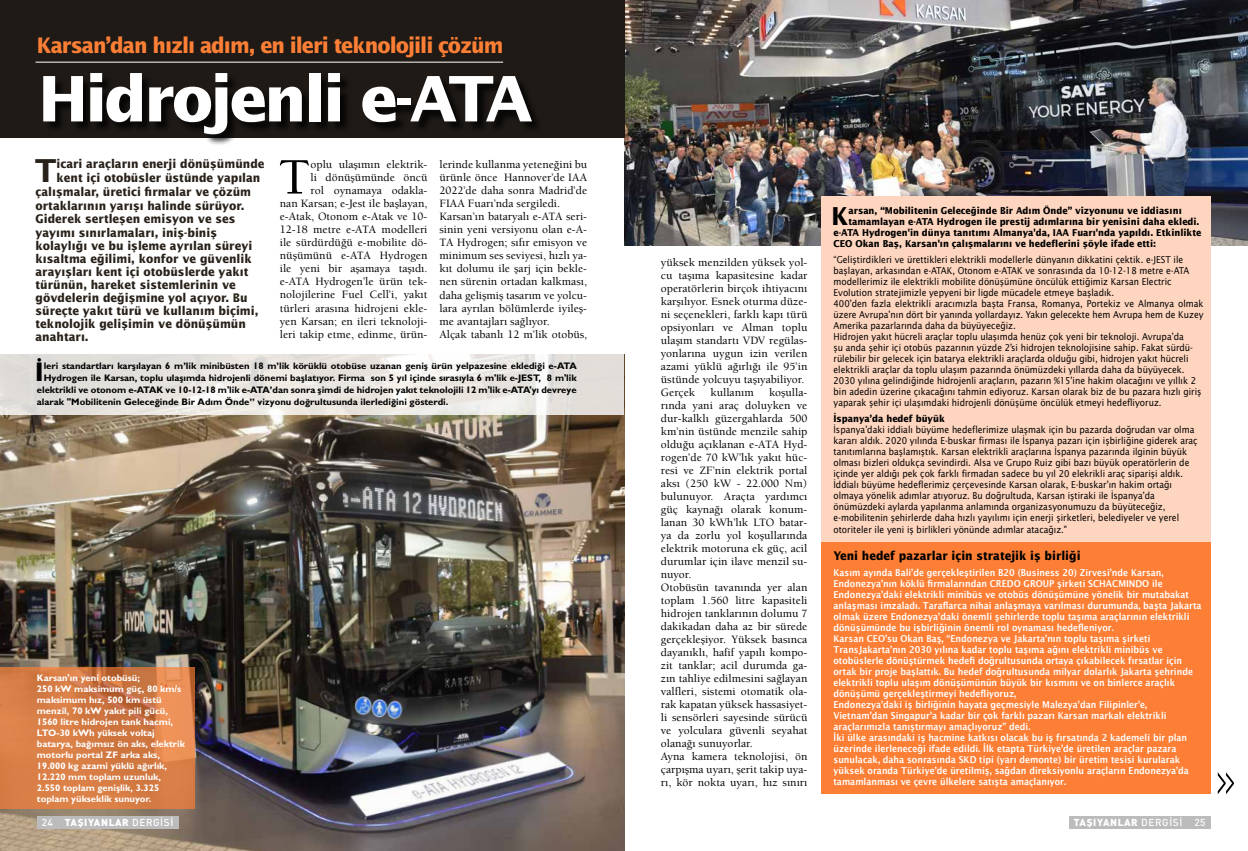
<style>
.page{position:relative;width:1248px;height:851px;background:#fff}
.page>*{position:absolute;margin:0;border:0;box-sizing:border-box;transform-origin:0 0}
.t1{font:700 62.7px "Lucida Sans Std";letter-spacing:-.05em;color:#fff}
.t2{font:52.4px "Berkeley Regular Tr";color:#000}
.t3{font:700 31.6px "Lucida Sans Std";color:#29221a;scale:.91 1}
.t4{font:27.1px "Gill Sans Bold Tr";color:#000}
.t5{font:700 24.7px "Lucida Sans Std";color:#000;scale:.9 1}
.t6{font:700 21.4px "Lucida Sans Std";letter-spacing:-.05em;color:#fd7f35;scale:.92 1}
.t7{font:700 12px "Lucida Sans Std";color:#000;scale:.9 1}
.t8{font:700 11.9px/13.1px "Lucida Sans Std";color:#29221a;scale:.91 1}
.t9{font:11.5px/13px "Berkeley Regular Tr";letter-spacing:.005em;color:#000}
.t10{font:10px "DIN Black Tr";letter-spacing:.06em;color:#fff}
.t11{font:9.5px/11px "Lucida Sans Std";color:#000;scale:.9 1}
.t12{font:700 9.5px/11px "Lucida Grande";color:#fff;scale:.9 1}
.t13{font:9.5px "Gill Sans Bold Tr";color:#000}
.t14{font:9.5px/11px "Gill Sans Bold Tr";color:#fff}
.t15{font:700 9.5px "Lucida Sans Std";color:#000;scale:.9 1}
.s1{font-family:"DIN Medium Tr"}
</style>
<div class="page">
<img style="left:624px;top:0;width:623px;height:246px">
<div style="left:821px;top:197px;width:389px;height:597px;background:#fd7f35"></div>
<img style="left:0;top:415px;width:624px;height:435px">
<div style="left:821px;top:197px;width:389px;height:344px;background:#fed5be"></div>
<div style="left:0;top:0;width:624px;height:137px;background:#1f1a16"></div>
<svg style="left:0;top:354px;width:624px;height:61px;background:#e8e5e0"></svg>
<div style="left:44px;top:74px;width:499px;height:72px;background:#000;opacity:.75"></div>
<hr style="left:36px;top:62px;width:467px;height:1px;background:#fff">
<svg style="left:0;top:667px;width:195px;height:141px;background:#d67d46"></svg>
<svg style="left:1217px;top:772px;width:16px;height:22px"></svg>
<div style="left:37px;top:815px;width:141px;height:13px;background:#bcbcbc"></div>
<div style="left:1069px;top:815px;width:141px;height:13px;background:#bcbcbc"></div>
<h3 class="t6" style="left:37px;top:32px;width:508px">Karsan’dan hızlı adım, en ileri teknolojili çözüm</h3>
<h1 class="t1" style="left:38px;top:61px;width:496px">Hidrojenli e-ATA</h1>
<h3 class="t3" style="left:35px;top:151px;width:25px">T</h3>
<p class="t8" style="left:56px;top:157px;width:230px">icari araçların enerji dönüşümünde</p>
<p class="t9" style="left:280px;top:157px;width:149px;text-align:right">oplu ulaşımın elektrik-<br>li dönüşümünde öncü<br>rol oynamaya odakla-<br>nan Karsan; e-Jest ile başlayan, e-Atak, Otonom e-Atak ve 10-<br>12-18 metre e-ATA modelleri ile sürdürdüğü e-mobilite dö&shy;nüşümünü e-ATA Hydrogen ile yeni bir aşamaya taşıdı. e-ATA Hydrogen’le ürün tek&shy;nolojilerine Fuel Cell’i, yakıt türleri arasına hidrojeni ekle&shy;yen Karsan; en ileri teknoloji&shy;leri takip etme, edinme, ürün-</p>
<p class="t9" style="left:439px;top:157px;width:149px">lerinde kullanma yeteneğini bu ürünle önce Hannover’de IAA<br>2022’de daha sonra Madrid’de<br>FIAA Fuarı’nda sergiledi.<br>Karsan’ın bataryalı e-ATA seri&shy;sinin yeni versiyonu olan e-A-<br>TA Hydrogen; sıfır emisyon ve minimum ses seviyesi, hızlı ya&shy;kıt dolumu ile şarj için bekle&shy;nen sürenin ortadan kalkması, daha gelişmiş tasarım ve yolcu&shy;lara ayrılan bölümlerde iyileş&shy;me avantajları sağlıyor.<br>Alçak tabanlı 12 m’lik otobüs,</p>
<h2 class="t2" style="left:278px;top:145px;width:34px">T</h2>
<p class="t8" style="left:56px;top:171px;width:226px">kent içi otobüsler üstünde yapılan</p>
<p class="t8" style="left:36px;top:185px;width:238px">çalışmalar, üretici firmalar ve çözüm</p>
<p class="t8" style="left:36px;top:199px;width:231px">ortaklarının yarışı halinde sürüyor.</p>
<p class="t8" style="left:36px;top:212px;width:246px">Giderek sertleşen emisyon ve ses yayımı sınırlamaları, iniş-biniş kolaylığı ve bu işleme ayrılan süreyi kısaltma eğilimi, konfor ve güvenlik arayışları kent içi otobüslerde yakıt türünün, hareket sistemlerinin ve gövdelerin değişmine yol açıyor. Bu süreçte yakıt türü ve kullanım biçimi, teknolojik gelişimin ve dönüşümün anahtarı.</p>
<h3 class="t5" style="left:831px;top:201px;width:20px">K</h3>
<p class="t15" style="left:848px;top:205px;width:372px">arsan, “Mobilitenin Geleceğinde Bir Adım Önde” vizyonunu ve iddiasını</p>
<p class="t15" style="left:848px;top:216px;width:391px">tamamlayan e-ATA Hydrogen ile prestij adımlarına bir yenisini daha ekledi.</p>
<p class="t15" style="left:833px;top:227px;width:410px">e-ATA Hydrogen'in dünya tanıtımı Almanya'da, IAA Fuarı'nda yapıldı. Etkinlikte</p>
<p class="t15" style="left:833px;top:238px;width:360px">CEO Okan Baş, Karsan'ın çalışmalarını ve hedeflerini şöyle ifade etti:</p>
<p class="t11" style="left:833px;top:254px;width:413px">“Geliştirdikleri ve ürettikleri elektrikli modellerle dünyanın dikkatini çektik. e-JEST ile başlayan, arkasından e-ATAK, Otonom e-ATAK ve sonrasında da 10-12-18 metre e-ATA modellerimiz ile elektrikli mobilite dönüşümüne öncülük ettiğimiz Karsan Electric Evolution stratejimizle yepyeni bir ligde mücadele etmeye başladık.<br>400’den fazla elektrikli aracımızla başta Fransa, Romanya, Portekiz ve Almanya olmak üzere Avrupa’nın dört bir yanında yollardayız. Yakın gelecekte hem Avrupa hem de Kuzey Amerika pazarlarında daha da büyüyeceğiz.<br>Hidrojen yakıt hücreli araçlar toplu ulaşımda henüz çok yeni bir teknoloji. Avrupa’da<br>şu anda şehir içi otobüs pazarının yüzde 2’si hidrojen teknolojisine sahip. Fakat sürdü&shy;rülebilir bir gelecek için batarya elektrikli araçlarda olduğu gibi, hidrojen yakıt hücreli elektrikli araçlar da toplu ulaşım pazarında önümüzdeki yıllarda daha da büyüyecek.<br>2030 yılına gelindiğinde hidrojenli araçların, pazarın %15’ine hakim olacağını ve yıllık 2 bin adedin üzerine çıkacağını tahmin ediyoruz. Karsan olarak biz de bu pazara hızlı giriş yaparak şehir içi ulaşımdaki hidrojenli dönüşüme öncülük etmeyi hedefliyoruz.</p>
<p class="t15" style="left:833px;top:413px;width:125px">İspanya’da hedef büyük</p>
<p class="t11" style="left:833px;top:424px;width:406px">İspanya’daki iddialı büyüme hedeflerimize ulaşmak için bu pazarda doğrudan var olma kararı aldık. 2020 yılında E-buskar firması ile İspanya pazarı için işbirliğine giderek araç tanıtımlarına başlamıştık. Karsan elektrikli araçlarına İspanya pazarında ilginin büyük olması bizleri oldukça sevindirdi. Alsa ve Grupo Ruiz gibi bazı büyük operatörlerin de içinde yer aldığı pek çok farklı firmadan sadece bu yıl 20 elekrikli araç siparişi aldık.<br>İddialı büyüme hedeflerimiz çerçevesinde Karsan olarak, E-buskar’ın hakim ortağı olmaya yönelik adımlar atıyoruz. Bu doğrultuda, Karsan iştiraki ile İspanya’da önümüzdeki aylarda yapılanma anlamında organizasyonumuzu da büyüteceğiz, e-mobilitenin şehirlerde daha hızlı yayılımı için enerji şirketleri, belediyeler ve yerel otoriteler ile yeni iş birlikleri yönünde adımlar atacağız."</p>
<p class="t7" style="left:833px;top:548px;width:276px">Yeni hedef pazarlar için stratejik iş birliği</p>
<p class="t12" style="left:833px;top:566px;width:410px">Kasım ayında Bali’de gerçekleştirilen B20 (Business 20) Zirvesi’nde Karsan, Endonezya’nın köklü firmalarından CREDO GROUP şirketi SCHACMINDO ile Endonezya’daki elektrikli minibüs ve otobüs dönüşümüne yönelik bir mutabakat anlaşması imzaladı. Taraflarca nihai anlaşmaya varılması durumunda, başta Jakarta olmak üzere Endonezya’daki önemli şehirlerde toplu taşıma araçlarının elektrikli dönüşümünde bu işbirliğinin önemli rol oynaması hedefleniyor.<br>Karsan CEO’su Okan Baş, “Endonezya ve Jakarta’nın toplu taşıma şirketi TransJakarta’nın 2030 yılına kadar toplu taşıma ağını elektrikli minibüs ve otobüslerle dönüştürmek hedefi doğrultusunda ortaya çıkabilecek fırsatlar için ortak bir proje başlattık. Bu hedef doğrultusunda milyar dolarlık Jakarta şehrinde elektrikli toplu ulaşım dönüşümünün büyük bir kısmını ve on binlerce araçlık dönüşümü gerçekleştirmeyi hedefliyoruz,<br>Endonezya’daki iş birliğinin hayata geçmesiyle Malezya’dan Filipinler’e, Vietnam’dan Singapur’a kadar bir çok farklı pazarı Karsan markalı elektrikli araçlarımızla tanıştırmayı amaçlıyoruz” dedi.<br>İki ülke arasındaki iş hacmine katkısı olacak bu iş fırsatında 2 kademeli bir plan üzerinde ilerleneceği ifade edildi. İlk etapta Türkiye’de üretilen araçlar pazara sunulacak, daha sonrasında SKD tipi (yarı demonte) bir üretim tesisi kurularak yüksek oranda Türkiye’de üretilmiş, sağdan direksiyonlu araçların Endonezya’da tamamlanması ve çevre ülkelere satışta amaçlanıyor.</p>
<p class="t9" style="left:660px;top:255px;width:148px">yüksek menzilden yüksek yol&shy;cu taşıma kapasitesine kadar operatörlerin birçok ihtiyacını karşılıyor. Esnek oturma düze&shy;ni seçenekleri, farklı kapı türü opsiyonları ve Alman toplu ulaşım standartı VDV regülas&shy;yonlarına uygun izin verilen azami yüklü ağırlığı ile 95’in üstünde yolcuyu taşıyabiliyor.<br>Gerçek</p>
<h3 class="t4" style="left:35px;top:356px;width:11px">İ</h3>
<p class="t13" style="left:44px;top:360px;width:534px">leri standartları karşılayan 6 m’lik minibüsten 18 m’lik körüklü otobüse uzanan geniş ürün yelpazesine eklediği e-ATA</p>
<p class="t13" style="left:44px;top:372px;width:534px">Hydrogen ile Karsan, toplu ulaşımda hidrojenli dönemi başlatıyor. Firma son 5 yıl içinde sırasıyla 6 m'lik e-JEST, 8 m'lik</p>
<p class="t13" style="left:37px;top:384px;width:541px">elektrikli ve otonom e-ATAK ve 10-12-18 m'lik e-ATA’dan sonra şimdi de hidrojen yakıt teknolojili 12 m'lik e-ATA'yı devreye</p>
<p class="t13" style="left:37px;top:396px;width:413px">alarak "Mobilitenin Geleceğinde Bir Adım Önde” vizyonu doğrultusunda ilerlediğini gösterdi.</p>
<p class="t9" style="left:660px;top:385px;width:148px;text-indent:108px">koşulla&shy;rında yani araç doluyken ve dur-kalklı güzergahlarda 500 km’nin üstünde menzile sahip olduğu açıklanan e-ATA Hyd&shy;rogen’de 70 kW’lık yakıt hüc&shy;resi ve ZF’nin elektrik portal aksı (250 kW - 22.000 Nm) bulunuyor. Araçta yardımcı güç kaynağı olarak konum&shy;lanan 30 kWh’lık LTO batar&shy;ya da zorlu yol koşullarında elektrik motoruna ek güç, acil durumlar için ilave menzil su&shy;nuyor.<br>Otobüsün tavanında yer alan toplam 1.560 litre kapasiteli hidrojen tanklarının dolumu 7 dakikadan daha az bir sürede gerçekleşiyor. Yüksek basınca dayanıklı, hafif yapılı kompo&shy;zit tanklar; acil durumda ga&shy;zın tahliye edilmesini sağlayan valfleri, sistemi otomatik ola&shy;rak kapatan yüksek hassasiyet&shy;li sensörleri sayesinde sürücü ve yolculara güvenli seyahat olanağı sunuyorlar.<br>Ayna kamera teknolojisi, ön çarpışma uyarı, şerit takip uya&shy;rı, kör nokta uyarı, hız sınırı</p>
<p class="t9" style="left:710px;top:385px;width:45px">kullanım</p>
<p class="t14" style="left:37px;top:672px;width:150px">Karsan'ın yeni otobüsü;<br>250 kW maksimum güç, 80 km/s maksimum hız, 500 km üstü menzil, 70 kW yakıt pili gücü,<br>1560 litre hidrojen tank hacmi,<br>LTO-30 kWh yüksek voltaj batarya, bağımsız ön aks, elektrik motorlu portal ZF arka aks,<br>19.000 kg azami yüklü ağırlık,<br>12.220 mm toplam uzunluk,<br>2.550 toplam genişlik, 3.325 toplam yükseklik sunuyor.</p>
<p class="t10" style="left:42px;top:815px;width:133px"><span class="s1">24</span> TAŞIYANLAR <span class="s1">DERGİSİ</span></p>
<p class="t10" style="left:1073px;top:815px;width:133px">TAŞIYANLAR <span class="s1">DERGİSİ 25</span></p>
</div>
